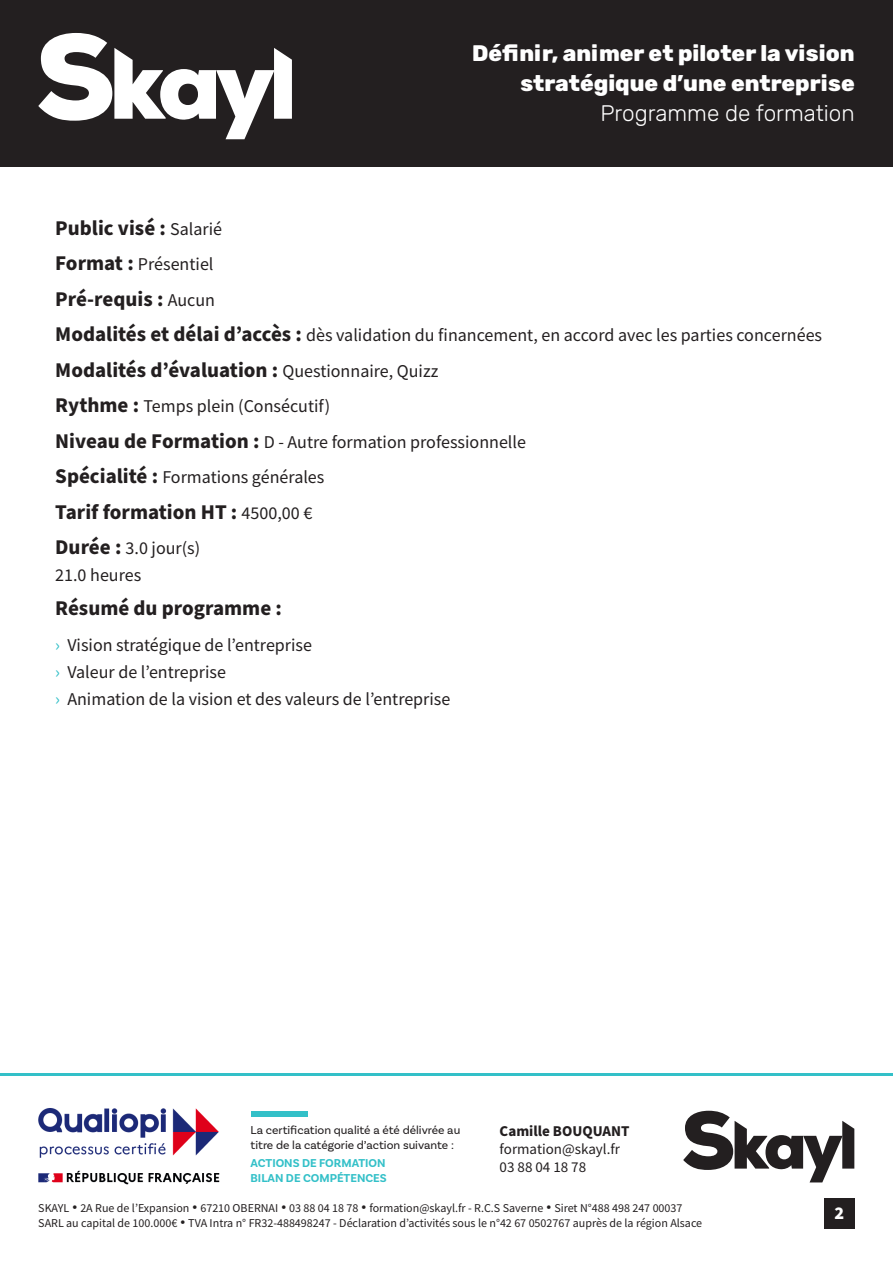
<style>
.page{position:relative;width:893px;height:1263px;background:#fff}
.page>*{position:absolute;margin:0;border:0;box-sizing:border-box;transform-origin:0 0}
.t1{font:800 22.5px/30px "Rubik";color:#fff;text-align:right}
.t2{font:300 22.5px "Rubik";color:#fff}
.t3{font:700 21px "Source Sans Pro";color:#231f20}
.t4{font:18px/27px "Source Sans Pro";color:#231f20}
.t5{font:900 18px "Source Sans Pro";color:#fff}
.t6{font:15px/18px "Source Sans Pro";color:#231f20}
.t7{font:700 15px "Source Sans Pro";color:#231f20}
.t8{font:12px/14.4px "Source Sans Pro";color:#231f20}
.t9{font:12px/15px "Basic Sans";color:#231f20}
.t10{font:700 12px/15px "Basic Sans";color:#33c0c8}
.s1{font-weight:400;font-size:18px}
.s2{font-weight:700;font-size:21px}
.s3{color:#33c0c8}
.s4{font-family:"Arca Majora 3";font-weight:800}
</style>
<div class="page">
<div style="left:0;top:0;width:893px;height:167px;background:#231f20"></div>
<svg style="left:38px;top:33px;width:254px;height:106px"></svg>
<div style="left:824px;top:1198px;width:31px;height:31px;background:#231f20"></div>
<img style="left:38px;top:1108px;width:182px;height:77px">
<div style="left:251px;top:1111px;width:56px;height:5px;background:#33c0c8"></div>
<svg style="left:683px;top:1111px;width:171px;height:71px"></svg>
<hr style="left:0;top:1074px;width:893px;height:2px;background:#33c0c8">
<p class="t1" style="left:472px;top:39px;width:384px">Définir, animer et piloter la vision stratégique d’une entreprise</p>
<p class="t2" style="left:600px;top:101px;width:256px">Programme de formation</p>
<p class="t3" style="left:55px;top:214px;width:168px">Public visé : <span class="s1">Salarié</span></p>
<p class="t4" style="left:55px;top:251px;width:160px"><span class="s2">Format :</span> Présentiel</p>
<p class="t3" style="left:55px;top:285px;width:161px">Pré-requis : <span class="s1">Aucun</span></p>
<p class="t4" style="left:55px;top:322px;width:768px"><span class="s2">Modalités et délai d’accès :</span> dès validation du financement, en accord avec les parties concernées</p>
<p class="t3" style="left:55px;top:356px;width:385px">Modalités d’évaluation : <span class="s1">Questionnaire, Quizz</span></p>
<p class="t4" style="left:55px;top:388px;width:472px;line-height:35.5px"><span class="s2">Rythme :</span> Temps plein (Consécutif)<br><span class="s2">Niveau de Formation :</span> D - Autre formation professionnelle<br><span class="s2">Spécialité :</span> Formations générales</p>
<p class="t3" style="left:55px;top:498px;width:259px">Tarif formation HT : <span class="s1">4500,00 €</span></p>
<p class="t4" style="left:55px;top:535px;width:147px"><span class="s2">Durée :</span> 3.0 jour(s)<br>21.0 heures</p>
<p class="t3" style="left:55px;top:594px;width:228px">Résumé du programme :</p>
<p class="t4" style="left:55px;top:631px;width:397px"><span class="s3">›</span> Vision stratégique de l’entreprise<br><span class="s3">›</span> Valeur de l’entreprise<br><span class="s3">›</span> Animation de la vision et des valeurs de l’entreprise</p>
<p class="t9" style="left:251px;top:1122px;width:211px">La certification qualité a été délivrée au titre de la catégorie d’action suivante :</p>
<p class="t10" style="left:251px;top:1155px;width:138px">ACTIONS DE FORMATION<br>BILAN DE COMPÉTENCES</p>
<p class="t7" style="left:500px;top:1121px;width:131px">Camille BOUQUANT</p>
<p class="t6" style="left:500px;top:1140px;width:122px">formation@skayl.fr<br>03 88 04 18 78</p>
<p class="t8" style="left:38px;top:1201px;width:665px">SKAYL <span class="s4">•</span> 2A Rue de l’Expansion <span class="s4">•</span> 67210 OBERNAI <span class="s4">•</span> 03 88 04 18 78 <span class="s4">•</span> formation@skayl.fr - R.C.S Saverne <span class="s4">•</span> Siret N°488 498 247 00037<br>SARL au capital de 100.000€ <span class="s4">•</span> TVA Intra n° FR32-488498247 - Déclaration d’activités sous le n°42 67 0502767 auprès de la région Alsace</p>
<p class="t5" style="left:835px;top:1201px;width:11px">2</p>
</div>
